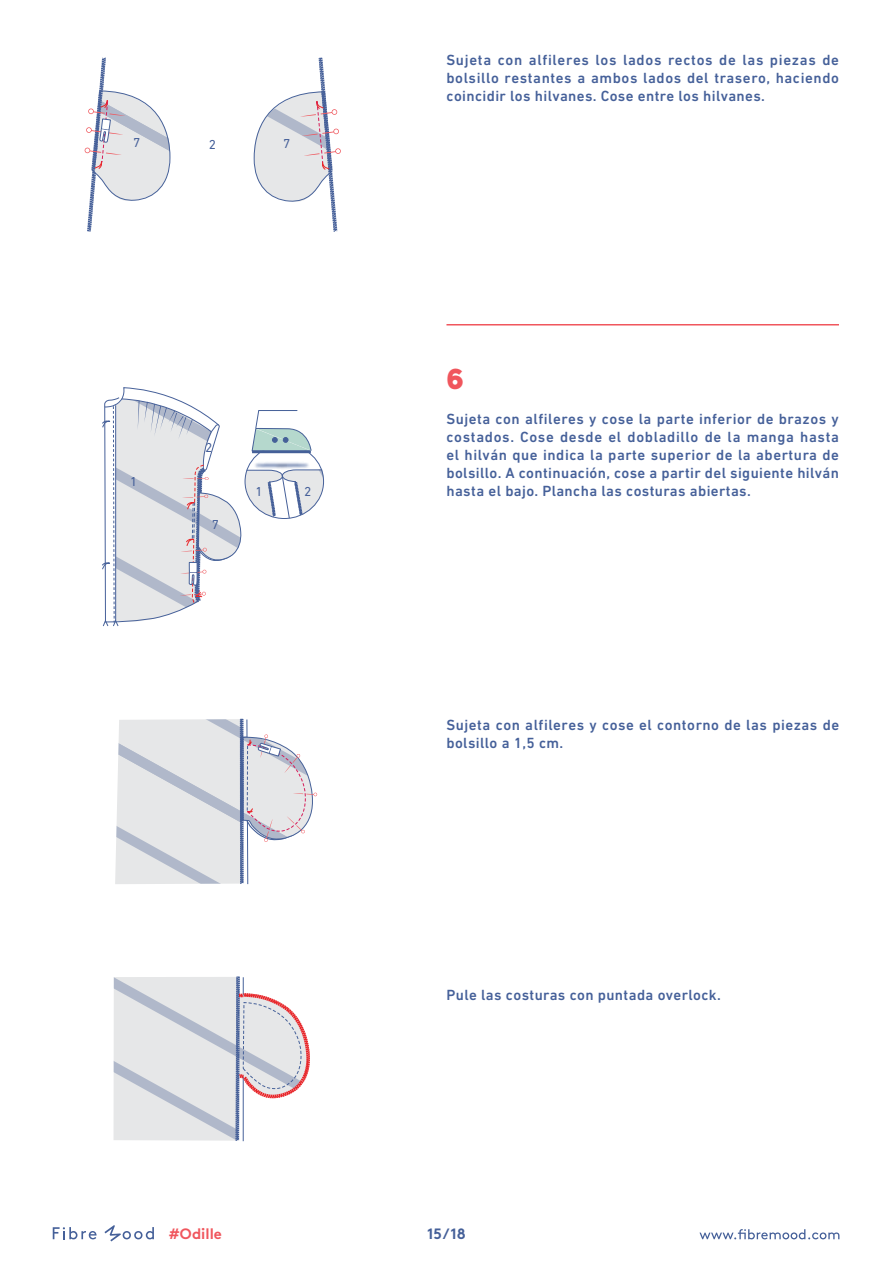
<style>
.page{position:relative;width:893px;height:1263px;background:#fff}
.page>*{position:absolute;margin:0;border:0;box-sizing:border-box;transform-origin:0 0}
.t1{font:900 28.5px "Raleway";color:#f0565d}
.t2{font:500 15px/18px "DIN Next LT Pro";letter-spacing:.025em;color:#456099;text-align:justify}
.t3{font:700 15px "Brown";color:#f0565d}
.t4{font:700 15px "Brown";color:#456099}
.t5{font:13.2px "DIN Next LT Pro";color:#466099}
</style>
<div class="page">
<svg style="left:699px;top:1229px;width:140px;height:10px"></svg>
<svg style="left:53px;top:1227px;width:44px;height:12px"></svg>
<svg style="left:104px;top:1225px;width:50px;height:16px"></svg>
<hr style="left:446px;top:324px;width:393px;height:1px;background:#f0565d">
<svg style="left:85px;top:57px;width:256px;height:175px"></svg>
<svg style="left:102px;top:387px;width:222px;height:240px"></svg>
<svg style="left:115px;top:719px;width:202px;height:166px"></svg>
<svg style="left:114px;top:977px;width:196px;height:164px"></svg>
<p class="t5" style="left:133px;top:135px;width:9px">7</p>
<p class="t5" style="left:209px;top:137px;width:9px">2</p>
<p class="t5" style="left:283px;top:136px;width:9px">7</p>
<p class="t5" style="left:130px;top:474px;width:9px">1</p>
<p class="t5" style="left:205px;top:440px;width:9px">2</p>
<p class="t5" style="left:212px;top:516px;width:9px">7</p>
<p class="t5" style="left:256px;top:484px;width:9px">1</p>
<p class="t5" style="left:304px;top:484px;width:9px">2</p>
<p class="t2" style="left:446px;top:51px;width:394px">Sujeta con alfileres los lados rectos de las piezas de bolsillo restantes a ambos lados del trasero, haciendo coincidir los hilvanes. Cose entre los hilvanes.</p>
<h1 class="t1" style="left:446px;top:363px;width:19px">6</h1>
<p class="t2" style="left:446px;top:410px;width:394px">Sujeta con alfileres y cose la parte inferior de brazos y costados. Cose desde el dobladillo de la manga hasta el hilván que indica la parte superior de la abertura de bolsillo. A continuación, cose a partir del siguiente hilván hasta el bajo. Plancha las costuras abiertas.</p>
<p class="t2" style="left:446px;top:716px;width:394px">Sujeta con alfileres y cose el contorno de las piezas de bolsillo a 1,5 cm.</p>
<p class="t2" style="left:446px;top:986px;width:276px">Pule las costuras con puntada overlock.</p>
<p class="t3" style="left:169px;top:1222px;width:54px">#Odille</p>
<p class="t4" style="left:427px;top:1221px;width:40px">15/18</p>
</div>
